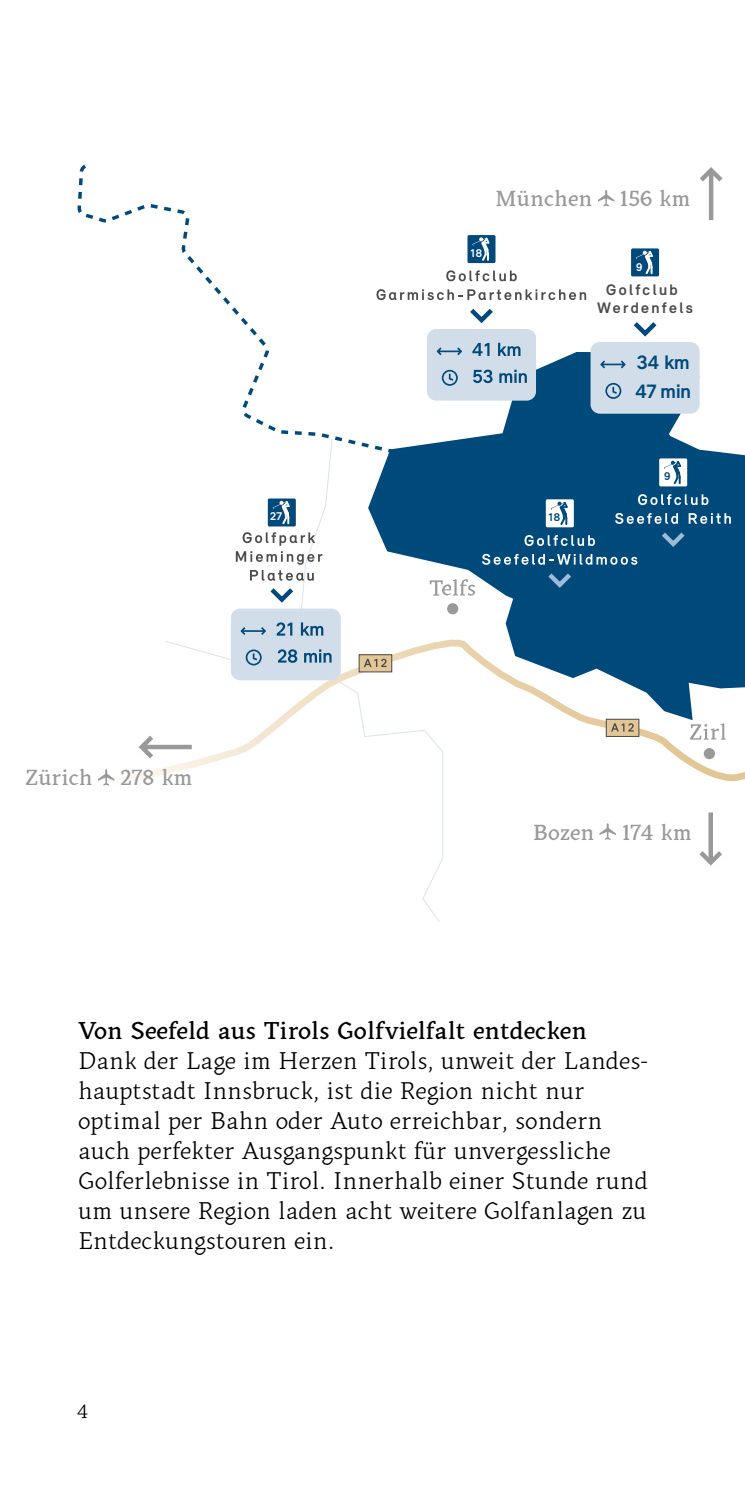
<style>
.page{position:relative;width:745px;height:1489px;background:#fff}
.page>*{position:absolute;margin:0;border:0;box-sizing:border-box;transform-origin:0 0}
.t1{font:25px/30px "Kitsch Text";color:#000}
.t2{font:500 25px "Kitsch Text";color:#000}
.t3{font:500 22.5px "Kitsch Text";color:#9a9999}
.t4{font:700 20.25px "Relevant";color:#00497a}
.t5{font:20px "Kitsch Text";color:#000}
.t6{font:700 15.75px/18.8px "Relevant";letter-spacing:.15em;color:#4d4c4c;text-align:center}
.t7{font:700 11.75px "Relevant";color:#fff}
.t8{font:700 11.75px "Relevant";color:#00497a}
</style>
<div class="page">
<svg style="left:77px;top:164px;width:637px;height:120px"></svg>
<svg style="left:103px;top:287px;width:641px;height:504px"></svg>
<div style="left:359px;top:654px;width:32px;height:18px;background:#e2c695"></div>
<div style="left:358px;top:654px;width:34px;height:18px;border:1px solid #4d4c4c"></div>
<svg style="left:364px;top:658px;width:4px;height:9px"></svg>
<div style="left:606px;top:719px;width:32px;height:17px;background:#e2c695"></div>
<div style="left:605px;top:718px;width:34px;height:19px;border:1px solid #4d4c4c"></div>
<svg style="left:611px;top:723px;width:22px;height:8px"></svg>
<svg style="left:368px;top:344px;width:376px;height:376px;fill:#00497b"></svg>
<svg style="left:242px;top:532px;width:9px;height:11px"></svg>
<svg style="left:257px;top:532px;width:58px;height:13px"></svg>
<svg style="left:236px;top:551px;width:86px;height:13px"></svg>
<svg style="left:446px;top:270px;width:70px;height:11px"></svg>
<div style="left:267px;top:498px;width:28px;height:28px;background:#00497a;border-radius:2px"></div>
<svg style="left:272px;top:501px;width:18px;height:23px"></svg>
<div style="left:467px;top:235px;width:28px;height:28px;background:#00497a;border-radius:2px"></div>
<svg style="left:472px;top:237px;width:17px;height:24px"></svg>
<svg style="left:630px;top:248px;width:28px;height:28px"></svg>
<svg style="left:635px;top:251px;width:17px;height:23px"></svg>
<svg style="left:658px;top:458px;width:28px;height:28px"></svg>
<svg style="left:663px;top:460px;width:17px;height:24px"></svg>
<svg style="left:250px;top:570px;width:63px;height:36px"></svg>
<svg style="left:481px;top:494px;width:249px;height:97px;background:#185a87"></svg>
<svg style="left:376px;top:289px;width:209px;height:37px"></svg>
<svg style="left:628px;top:317px;width:32px;height:23px"></svg>
<svg style="left:699px;top:846px;width:23px;height:20px"></svg>
<svg style="left:708px;top:812px;width:4px;height:50px"></svg>
<svg style="left:599px;top:823px;width:16px;height:16px"></svg>
<svg style="left:694px;top:164px;width:29px;height:22px"></svg>
<div style="left:708px;top:170px;width:5px;height:50px;background:#9a9999"></div>
<svg style="left:597px;top:190px;width:17px;height:16px"></svg>
<svg style="left:135px;top:730px;width:23px;height:33px"></svg>
<div style="left:142px;top:744px;width:50px;height:5px;background:#9a9999"></div>
<svg style="left:98px;top:769px;width:16px;height:16px"></svg>
<div style="left:231px;top:608px;width:109px;height:72px;background:#d1dde9;border-radius:9px"></div>
<div style="left:426px;top:329px;width:109px;height:71px;background:#d1dde9;border-radius:9px"></div>
<svg style="left:436px;top:347px;width:26px;height:8px"></svg>
<svg style="left:441px;top:370px;width:16px;height:16px"></svg>
<svg style="left:472px;top:343px;width:17px;height:13px"></svg>
<svg style="left:498px;top:343px;width:22px;height:13px"></svg>
<svg style="left:473px;top:369px;width:19px;height:14px"></svg>
<svg style="left:499px;top:369px;width:27px;height:14px"></svg>
<div style="left:590px;top:342px;width:109px;height:71px;background:#d1dde9;border-radius:9px"></div>
<svg style="left:600px;top:360px;width:25px;height:8px"></svg>
<svg style="left:605px;top:383px;width:16px;height:16px"></svg>
<svg style="left:240px;top:627px;width:26px;height:8px"></svg>
<svg style="left:276px;top:622px;width:16px;height:13px"></svg>
<svg style="left:301px;top:622px;width:22px;height:13px"></svg>
<svg style="left:165px;top:641px;width:133px;height:24px"></svg>
<svg style="left:304px;top:649px;width:27px;height:13px"></svg>
<p class="t7" style="left:270px;top:509px;width:14px">27</p>
<p class="t3" style="left:25px;top:763px;width:169px">Zürich 278 km</p>
<p class="t3" style="left:495px;top:184px;width:197px">München 156 km</p>
<p class="t7" style="left:469px;top:246px;width:14px">18</p>
<p class="t7" style="left:635px;top:260px;width:8px">9</p>
<p class="t6" style="left:597px;top:280px;width:97px">Golfclub<br>Werdenfels</p>
<p class="t4" style="left:636px;top:350px;width:54px">34 km</p>
<p class="t4" style="left:635px;top:379px;width:57px">47 min</p>
<p class="t8" style="left:547px;top:510px;width:14px">18</p>
<p class="t8" style="left:663px;top:469px;width:8px">9</p>
<p class="t3" style="left:532px;top:817px;width:160px">Bozen 174 km</p>
<p class="t2" style="left:78px;top:1013px;width:510px">Von Seefeld aus Tirols Golfvielfalt entdecken</p>
<p class="t1" style="left:78px;top:1044px;width:571px">Dank der Lage im Herzen Tirols, unweit der Landes&shy;hauptstadt Innsbruck, ist die Region nicht nur optimal per Bahn oder Auto erreichbar, sondern auch perfekter Ausgangspunkt für unvergessliche Golferlebnisse in Tirol. Innerhalb einer Stunde rund um unsere Region laden acht weitere Golfanlagen zu Entdeckungstouren ein.</p>
<p class="t5" style="left:77px;top:1398px;width:12px">4</p>
</div>
